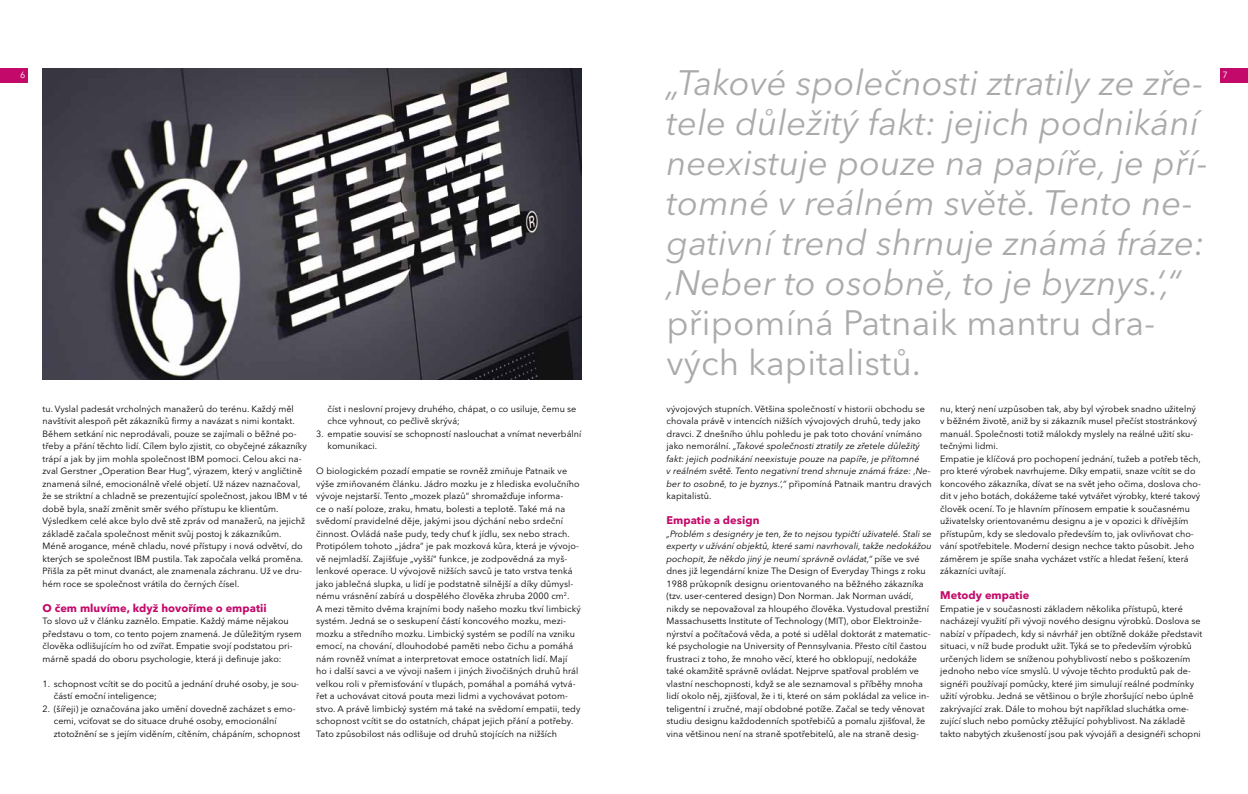
<style>
.page{position:relative;width:1248px;height:794px;background:#fff}
.page>*{position:absolute;margin:0;border:0;box-sizing:border-box;transform-origin:0 0}
.t1{font:italic 35px/40px "Avenir Next LT Pro";letter-spacing:.005em;color:#aaa}
.t2{font:35px/40px "Avenir Next LT Pro";letter-spacing:.005em;color:#aaa}
.t3{font:700 11px "Avenir Next LT Pro";letter-spacing:.005em;color:#c30969}
.t4{font:9px/12.5px "Avenir Next LT Pro";letter-spacing:.005em;color:#000}
.t5{font:9px "Avenir Next LT Pro";color:#fff}
.s1{font-style:italic}
</style>
<div class="page">
<div style="left:0;top:68px;width:28px;height:14px;background:#c30969"></div>
<div style="left:1219px;top:68px;width:28px;height:14px;background:#c30969"></div>
<img style="left:43px;top:68px;width:538px;height:312px">
<h1 class="t1" style="left:666px;top:62px;width:543px">„Takové společnosti ztratily ze zře&shy;tele důležitý fakt: jejich podnikání neexistuje pouze na papíře, je pří&shy;tomné v reálném světě. Tento ne&shy;gativní trend shrnuje známá fráze: ‚Neber to osobně, to je byznys.‘,“</h1>
<h1 class="t2" style="left:666px;top:302px;width:490px">připomíná Patnaik mantru dra&shy;vých kapitalistů.</h1>
<p class="t5" style="left:20px;top:70px;width:7px">6</p>
<p class="t5" style="left:1222px;top:70px;width:7px">7</p>
<p class="t4" style="left:43px;top:402px;width:267px">tu. Vyslal padesát vrcholných manažerů do terénu. Každý měl navštívit alespoň pět zákazníků firmy a navázat s nimi kontakt.<br>Během setkání nic neprodávali, pouze se zajímali o běžné po&shy;třeby a přání těchto lidí. Cílem bylo zjistit, co obyčejné zákazníky trápí a jak by jim mohla společnost IBM pomoci. Celou akci na&shy;zval Gerstner „Operation Bear Hug“, výrazem, který v angličtině znamená silné, emocionálně vřelé objetí. Už název naznačoval, že se striktní a chladně se prezentující společnost, jakou IBM v té době byla, snaží změnit směr svého přístupu ke klientům.<br>Výsledkem celé akce bylo dvě stě zpráv od manažerů, na jejichž základě začala společnost měnit svůj postoj k zákazníkům.<br>Méně arogance, méně chladu, nové přístupy i nová odvětví, do kterých se společnost IBM pustila. Tak započala velká proměna.<br>Přišla za pět minut dvanáct, ale znamenala záchranu. Už ve dru&shy;hém roce se společnost vrátila do černých čísel.</p>
<p class="t3" style="left:43px;top:601px;width:226px">O čem mluvíme, když hovoříme o empatii</p>
<p class="t4" style="left:43px;top:615px;width:261px">To slovo už v článku zaznělo. Empatie. Každý máme nějakou představu o tom, co tento pojem znamená. Je důležitým rysem člověka odlišujícím ho od zvířat. Empatie svojí podstatou pri&shy;márně spadá do oboru psychologie, která ji definuje jako:</p>
<p class="t4" style="left:54px;top:677px;width:247px;text-indent:-11px">1. schopnost vcítit se do pocitů a jednání druhé osoby, je sou&shy;částí emoční inteligence;</p>
<p class="t4" style="left:54px;top:702px;width:248px;text-indent:-11px">2. (šířeji) je označována jako umění dovedně zacházet s emo&shy;cemi, vciťovat se do situace druhé osoby, emocionální ztotožnění se s jejím viděním, cítěním, chápáním, schopnost</p>
<p class="t4" style="left:327px;top:402px;width:250px">číst i neslovní projevy druhého, chápat, o co usiluje, čemu se chce vyhnout, co pečlivě skrývá;</p>
<p class="t4" style="left:327px;top:427px;width:255px;text-indent:-11px">3. empatie souvisí se schopností naslouchat a vnímat neverbální komunikaci.</p>
<p class="t4" style="left:316px;top:465px;width:266px">O biologickém pozadí empatie se rovněž zmiňuje Patnaik ve výše zmiňovaném článku. Jádro mozku je z hlediska evolučního vývoje nejstarší. Tento „mozek plazů“ shromažďuje informa-<br>ce o naší poloze, zraku, hmatu, bolesti a teplotě. Také má na svědomí pravidelné děje, jakými jsou dýchání nebo srdeční činnost. Ovládá naše pudy, tedy chuť k jídlu, sex nebo strach.<br>Protipólem tohoto „jádra“ je pak mozková kůra, která je vývojo&shy;vě nejmladší. Zajišťuje „vyšší“ funkce, je zodpovědná za myš&shy;lenkové operace. U vývojově nižších savců je tato vrstva tenká jako jablečná slupka, u lidí je podstatně silnější a díky důmysl&shy;nému vrásnění zabírá u dospělého člověka zhruba 2000 cm<sup>2</sup>.<br>A mezi těmito dvěma krajními body našeho mozku tkví limbický systém. Jedná se o seskupení částí koncového mozku, mezi&shy;mozku a středního mozku. Limbický systém se podílí na vzniku emocí, na chování, dlouhodobé paměti nebo čichu a pomáhá nám rovněž vnímat a interpretovat emoce ostatních lidí. Mají<br>ho i další savci a ve vývoji našem i jiných živočišných druhů hrál velkou roli v přemisťování v tlupách, pomáhal a pomáhá vytvá&shy;řet a uchovávat citová pouta mezi lidmi a vychovávat potom&shy;stvo. A právě limbický systém má také na svědomí empatii, tedy schopnost vcítit se do ostatních, chápat jejich přání a potřeby.<br>Tato způsobilost nás odlišuje od druhů stojících na nižších</p>
<p class="t4" style="left:666px;top:402px;width:266px">vývojových stupních. Většina společností v historii obchodu se chovala právě v intencích nižších vývojových druhů, tedy jako dravci. Z dnešního úhlu pohledu je pak toto chování vnímáno jako nemorální. <span class="s1">„Takové společnosti ztratily ze zřetele důležitý fakt: jejich podnikání neexistuje pouze na papíře, je přítomné<br>v reálném světě. Tento negativní trend shrnuje známá fráze: ‚Ne&shy;ber to osobně, to je byznys.‘,“</span> připomíná Patnaik mantru dravých kapitalistů.</p>
<p class="t3" style="left:666px;top:514px;width:94px">Empatie a design</p>
<p class="t4" style="left:666px;top:527px;width:267px"><span class="s1">„Problém s designéry je ten, že to nejsou typičtí uživatelé. Stali se experty v užívání objektů, které sami navrhovali, takže nedokážou pochopit, že někdo jiný je neumí správně ovládat,“</span> píše ve své dnes již legendární knize The Design of Everyday Things z roku 1988 průkopník designu orientovaného na běžného zákazníka (tzv. user-centered design) Don Norman. Jak Norman uvádí, nikdy se nepovažoval za hloupého člověka. Vystudoval prestižní Massachusetts Institute of Technology (MIT), obor Elektroinže&shy;nýrství a počítačová věda, a poté si udělal doktorát z matematic&shy;ké psychologie na University of Pennsylvania. Přesto cítil častou frustraci z toho, že mnoho věcí, které ho obklopují, nedokáže také okamžitě správně ovládat. Nejprve spatřoval problém ve vlastní neschopnosti, když se ale seznamoval s příběhy mnoha lidí okolo něj, zjišťoval, že i ti, které on sám pokládal za velice in&shy;teligentní i zručné, mají obdobné potíže. Začal se tedy věnovat studiu designu každodenních spotřebičů a pomalu zjišťoval, že vina většinou není na straně spotřebitelů, ale na straně desig-</p>
<p class="t4" style="left:940px;top:402px;width:262px">nu, který není uzpůsoben tak, aby byl výrobek snadno užitelný v běžném životě, aniž by si zákazník musel přečíst stostránkový manuál. Společnosti totiž málokdy myslely na reálné užití sku&shy;tečnými lidmi.<br>Empatie je klíčová pro pochopení jednání, tužeb a potřeb těch, pro které výrobek navrhujeme. Díky empatii, snaze vcítit se do koncového zákazníka, dívat se na svět jeho očima, doslova cho&shy;dit v jeho botách, dokážeme také vytvářet výrobky, které takový člověk ocení. To je hlavním přínosem empatie k současnému uživatelsky orientovanému designu a je v opozici k dřívějším přístupům, kdy se sledovalo především to, jak ovlivňovat cho&shy;vání spotřebitele. Moderní design nechce takto působit. Jeho záměrem je spíše snaha vycházet vstříc a hledat řešení, která zákazníci uvítají.</p>
<p class="t3" style="left:940px;top:589px;width:91px">Metody empatie</p>
<p class="t4" style="left:940px;top:602px;width:263px">Empatie je v současnosti základem několika přístupů, které nacházejí využití při vývoji nového designu výrobků. Doslova se nabízí v případech, kdy si návrhář jen obtížně dokáže představit situaci, v níž bude produkt užit. Týká se to především výrobků určených lidem se sníženou pohyblivostí nebo s poškozením jednoho nebo více smyslů. U vývoje těchto produktů pak de&shy;signéři používají pomůcky, které jim simulují reálné podmínky užití výrobku. Jedná se většinou o brýle zhoršující nebo úplně zakrývající zrak. Dále to mohou být například sluchátka ome&shy;zující sluch nebo pomůcky ztěžující pohyblivost. Na základě takto nabytých zkušeností jsou pak vývojáři a designéři schopni</p>
</div>
